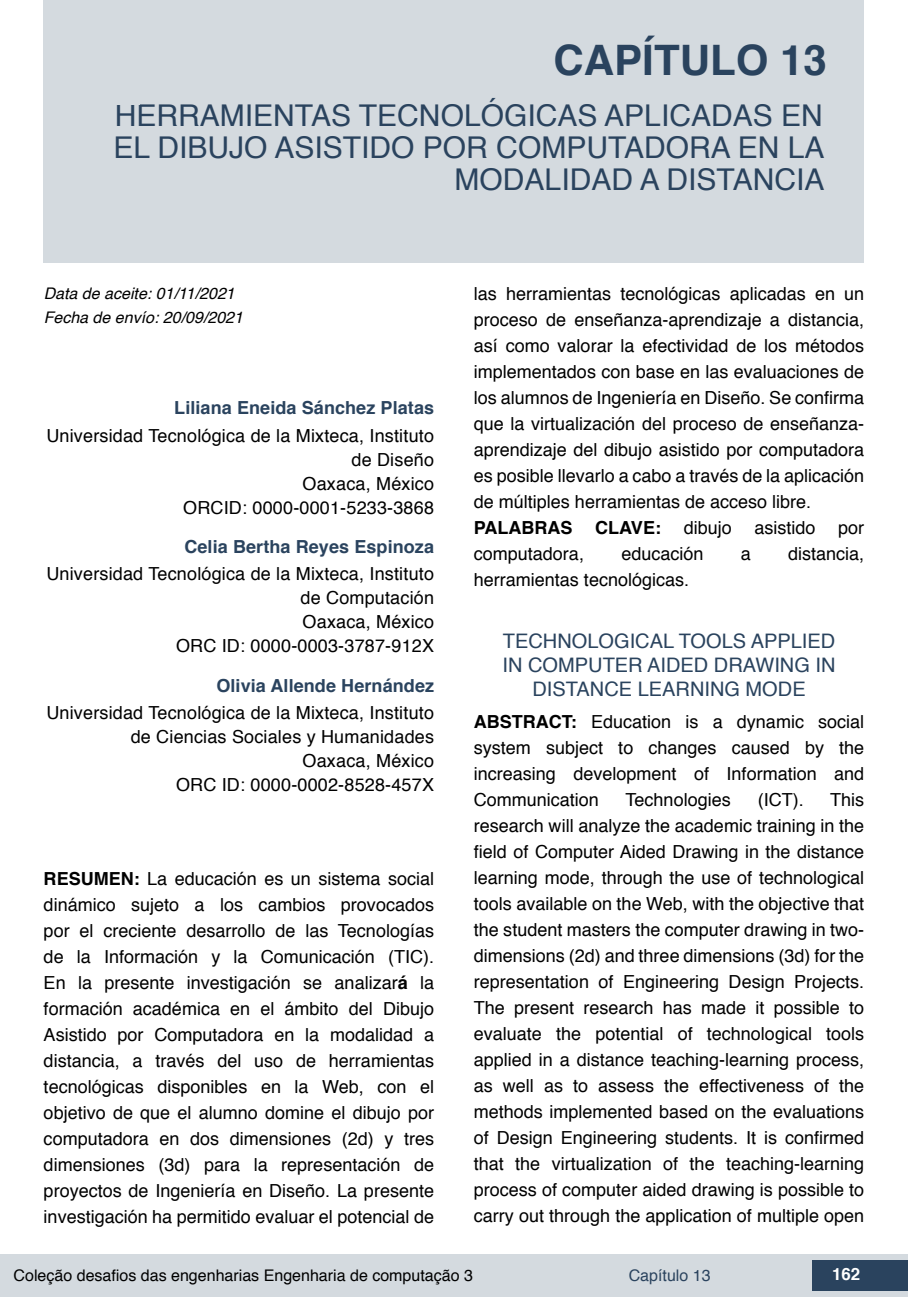
<style>
.page{position:relative;width:908px;height:1304px;background:#fff}
.page>*{position:absolute;margin:0;border:0;box-sizing:border-box;transform-origin:0 0}
.capítulos{font:700 42px "Helvetica";color:#2a435e}
.nome_artigos{font:30px/32px "Helvetica";color:#2a435e;text-align:right}
.título_Inglês{font:20px/24px "Helvetica";color:#2a435e;text-align:center}
.Resumos_e_PC_TXT{font:18px/26px "Helvetica";color:#000;text-align:justify}
.info_autores{font:18px/24px "Helvetica";letter-spacing:.01em;color:#000;text-align:right}
.nome_autores{font:700 18px "Helvetica";letter-spacing:.005em;color:#2a435e}
.Resumos_e_PC_TXT-2{font:700 18px "Helvetica";color:#000}
.t1{font:700 16.8px "Helvetica";color:#fff}
.t2{font:16px "Helvetica";color:#000}
.data{font:italic 16px "Helvetica";color:#000}
.t3{font:16px "Helvetica";color:#2a435e}
.s1{font-weight:700}
</style>
<div class="page">
<div style="left:0;top:1254px;width:906px;height:43px;background:#d4dadf"></div>
<div style="left:812px;top:1261px;width:95px;height:30px;background:#2a435e"></div>
<div style="left:44px;top:0;width:819px;height:263px;background:#d4dadf"></div>
<p class="capítulos" style="left:553px;top:26px;width:275px">CAPÍTULO 13</p>
<p class="nome_artigos" style="left:113px;top:101px;width:712px">HERRAMIENTAS TECNOLÓGICAS APLICADAS EN<br>EL DIBUJO ASISTIDO POR COMPUTADORA EN LA<br>MODALIDAD A DISTANCIA</p>
<p class="data" style="left:44px;top:280px;width:192px">Data de aceite: 01/11/2021</p>
<p class="data" style="left:44px;top:305px;width:201px">Fecha de envío: 20/09/2021</p>
<p class="nome_autores" style="left:174px;top:393px;width:261px">Liliana Eneida Sánchez Platas</p>
<p class="info_autores" style="left:46px;top:424px;width:389px">Universidad Tecnológica de la Mixteca, Instituto de Diseño</p>
<p class="info_autores" style="left:302px;top:472px;width:133px">Oaxaca, México</p>
<p class="info_autores" style="left:183px;top:496px;width:252px">ORCID: 0000-0001-5233-3868</p>
<p class="nome_autores" style="left:184px;top:532px;width:251px">Celia Bertha Reyes Espinoza</p>
<p class="info_autores" style="left:46px;top:562px;width:389px">Universidad Tecnológica de la Mixteca, Instituto de Computación</p>
<p class="info_autores" style="left:302px;top:610px;width:133px">Oaxaca, México</p>
<p class="info_autores" style="left:176px;top:634px;width:259px">ORC ID: 0000-0003-3787-912X</p>
<p class="nome_autores" style="left:216px;top:671px;width:219px">Olivia Allende Hernández</p>
<p class="info_autores" style="left:46px;top:701px;width:389px">Universidad Tecnológica de la Mixteca, Instituto de Ciencias Sociales y Humanidades</p>
<p class="info_autores" style="left:302px;top:749px;width:133px">Oaxaca, México</p>
<p class="info_autores" style="left:176px;top:773px;width:259px">ORC ID: 0000-0002-8528-457X</p>
<p class="Resumos_e_PC_TXT" style="left:44px;top:866px;width:392px"><span class="s1">RESUMEN:</span> La educación es un sistema social dinámico sujeto a los cambios provocados por el creciente desarrollo de las Tecnologías de la Información y la Comunicación (TIC).<br>En la presente investigación se analizar<span class="s1">á</span> la formación académica en el ámbito del Dibujo Asistido por Computadora en la modalidad a distancia, a través del uso de herramientas tecnológicas disponibles en la Web, con el objetivo de que el alumno domine el dibujo por computadora en dos dimensiones (2d) y tres dimensiones (3d) para la representación de proyectos de Ingeniería en Diseño. La presente investigación ha permitido evaluar el potencial de</p>
<p class="Resumos_e_PC_TXT" style="left:473px;top:281px;width:392px">las herramientas tecnológicas aplicadas en un proceso de enseñanza-aprendizaje a distancia, así como valorar la efectividad de los métodos implementados con base en las evaluaciones de los alumnos de Ingeniería en Diseño. Se confirma que la virtualización del proceso de enseñanza&shy;aprendizaje del dibujo asistido por computadora es posible llevarlo a cabo a través de la aplicación de múltiples herramientas de acceso libre.</p>
<p class="Resumos_e_PC_TXT-2" style="left:473px;top:513px;width:100px">PALABRAS</p>
<p class="Resumos_e_PC_TXT-2" style="left:595px;top:513px;width:67px">CLAVE:</p>
<p class="Resumos_e_PC_TXT" style="left:683px;top:515px;width:50px">dibujo</p>
<p class="Resumos_e_PC_TXT" style="left:754px;top:515px;width:63px">asistido</p>
<p class="Resumos_e_PC_TXT" style="left:837px;top:515px;width:28px">por</p>
<p class="Resumos_e_PC_TXT" style="left:473px;top:541px;width:112px">computadora,</p>
<p class="Resumos_e_PC_TXT" style="left:621px;top:541px;width:84px">educación</p>
<p class="Resumos_e_PC_TXT" style="left:740px;top:541px;width:12px">a</p>
<p class="Resumos_e_PC_TXT" style="left:787px;top:541px;width:78px">distancia,</p>
<p class="Resumos_e_PC_TXT" style="left:473px;top:567px;width:217px">herramientas tecnológicas.</p>
<p class="título_Inglês" style="left:502px;top:630px;width:334px">TECHNOLOGICAL TOOLS APPLIED<br>IN COMPUTER AIDED DRAWING IN<br>DISTANCE LEARNING MODE</p>
<p class="Resumos_e_PC_TXT" style="left:473px;top:709px;width:392px"><span class="s1">ABSTRACT:</span> Education is a dynamic social system subject to changes caused by the increasing development of Information and Communication</p>
<p class="Resumos_e_PC_TXT" style="left:625px;top:787px;width:107px">Technologies</p>
<p class="Resumos_e_PC_TXT" style="left:757px;top:787px;width:47px">(ICT).</p>
<p class="Resumos_e_PC_TXT" style="left:473px;top:787px;width:392px;text-indent:356px">This research will analyze the academic training in the field of Computer Aided Drawing in the distance learning mode, through the use of technological tools available on the Web, with the objective that the student masters the computer drawing in two&shy;dimensions (2d) and three dimensions (3d) for the representation of Engineering Design Projects.<br>The present research has made it possible to evaluate the potential of technological tools applied in a distance teaching-learning process, as well as to assess the effectiveness of the methods implemented based on the evaluations of Design Engineering students. It is confirmed that the virtualization of the teaching-learning process of computer aided drawing is possible to carry out through the application of multiple open</p>
<p class="t2" style="left:14px;top:1263px;width:460px">Coleção desafios das engenharias Engenharia de computação 3</p>
<p class="t3" style="left:628px;top:1263px;width:83px">Capítulo 13</p>
<p class="t1" style="left:831px;top:1261px;width:30px">162</p>
</div>
